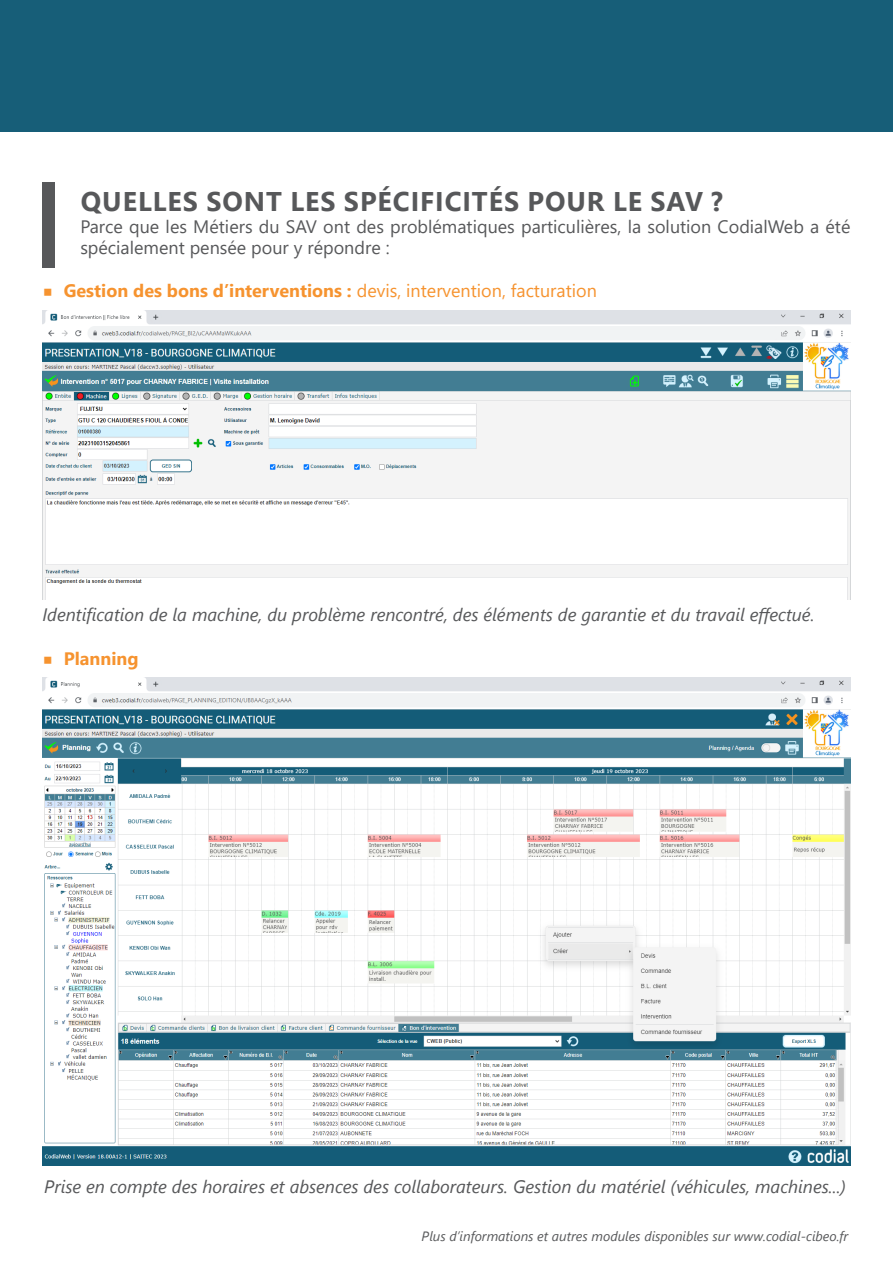
<style>
.page{position:relative;width:893px;height:1263px;background:#fff}
.page>*{position:absolute;margin:0;border:0;box-sizing:border-box;transform-origin:0 0}
.t1{font:700 27px "Segoe UI";letter-spacing:.035em;color:#57585a}
.t2{font:italic 18px "Segoe UI";color:#57585a}
.t3{font:18px/21.6px "Segoe UI";color:#57585a}
.t4{font:700 18px "Segoe UI";color:#f6932f}
.t5{font:italic 13.5px "Segoe UI";color:#58595b}
.s1{font-family:"Montserrat";font-weight:400}
.s2{font-weight:400}
</style>
<div class="page">
<div style="left:0;top:0;width:893px;height:132px;background:#175e78"></div>
<div style="left:43px;top:183px;width:12px;height:85px;background:#57585a"></div>
<img style="left:43px;top:310px;width:807px;height:290px">
<img style="left:43px;top:677px;width:807px;height:488px">
<p class="t1" style="left:81px;top:176px;width:643px">QUELLES SONT LES SPÉCIFICITÉS POUR LE SAV ?</p>
<p class="t3" style="left:80px;top:214px;width:772px">Parce que les Métiers du SAV ont des problématiques particulières, la solution CodialWeb a été spécialement pensée pour y répondre :</p>
<p class="t4" style="left:43px;top:274px;width:556px"><span class="s1">■</span> Gestion des bons d’interventions : <span class="s2">devis, intervention, facturation</span></p>
<p class="t2" style="left:43px;top:598px;width:774px">Identification de la machine, du problème rencontré, des éléments de garantie et du travail effectué.</p>
<p class="t4" style="left:43px;top:641px;width:98px"><span class="s1">■</span> Planning</p>
<p class="t2" style="left:44px;top:1169px;width:804px">Prise en compte des horaires et absences des collaborateurs. Gestion du matériel (véhicules, machines...)</p>
<p class="t5" style="left:422px;top:1223px;width:428px">Plus d’informations et autres modules disponibles sur www.codial-cibeo.fr</p>
</div>
